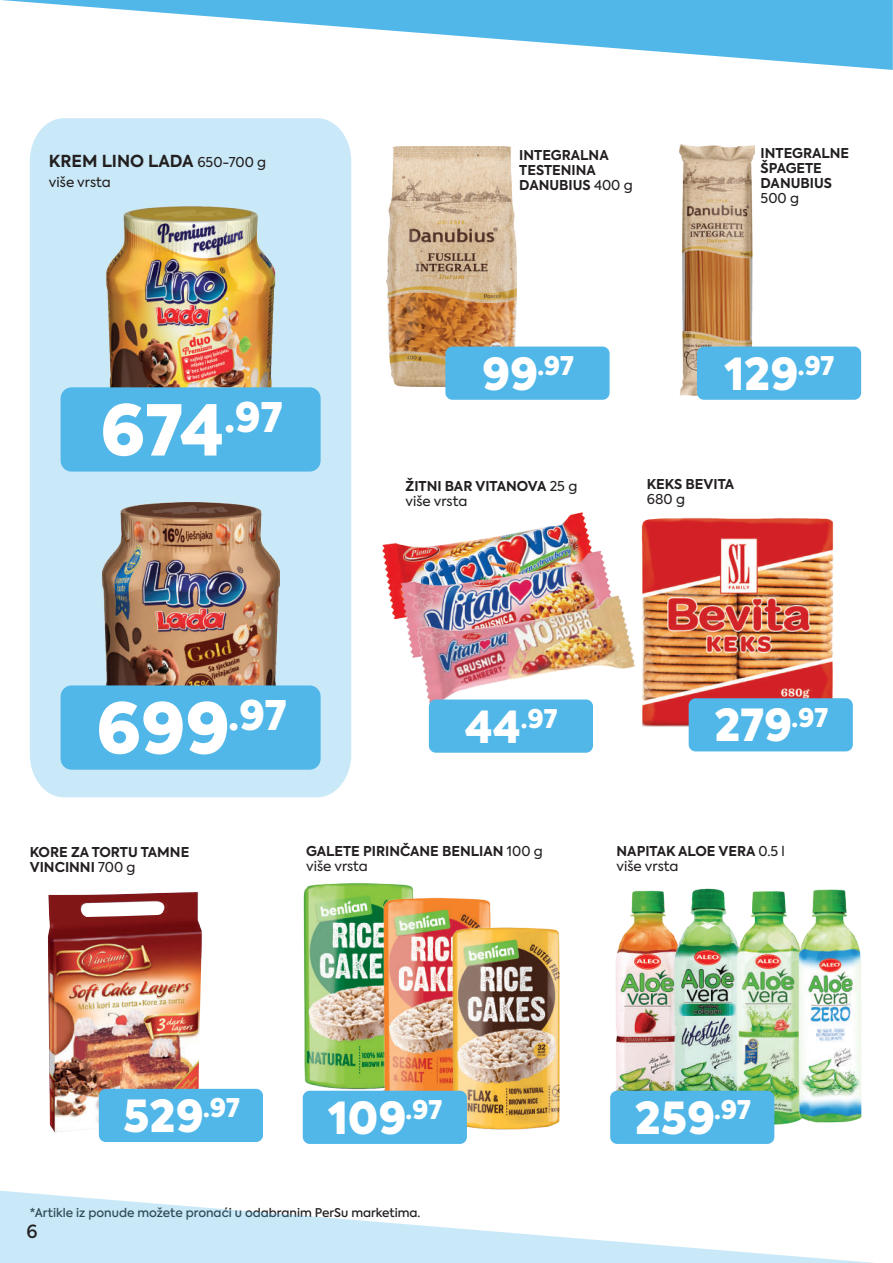
<style>
.page{position:relative;width:893px;height:1263px;background:#fff}
.page>*{position:absolute;margin:0;border:0;box-sizing:border-box;transform-origin:0 0}
.t1{font:900 69.6px "Axiforma";letter-spacing:-.005em;color:#fff}
.t2{font:900 43.95px "Axiforma";color:#fff}
.t3{font:900 25.65px "Axiforma";color:#fff}
.t4{font:500 18px "Axiforma";color:#231f20}
.t5{font:700 16.5px "Axiforma";color:#231f20}
.t6{font:700 13.5px/15px "Axiforma";color:#231f20}
.t7{font:13.5px "Axiforma";color:#231f20}
.t8{font:500 12px "Axiforma";color:#231f20}
.s1{font-weight:400;font-size:13.5px}
.s2{font-weight:400}
.s3{font-size:43.95px}
</style>
<div class="page">
<div style="left:30px;top:118px;width:321px;height:679px;background:#cae9f8"></div>
<svg style="left:0;top:1190px;width:874px;height:73px"></svg>
<svg style="left:1px;top:0;width:892px;height:70px"></svg>
<img style="left:615px;top:890px;width:49px;height:201px">
<img style="left:664px;top:888px;width:67px;height:203px">
<img style="left:731px;top:891px;width:62px;height:236px">
<img style="left:793px;top:889px;width:69px;height:234px">
<img style="left:679px;top:145px;width:76px;height:251px">
<img style="left:641px;top:518px;width:193px;height:215px">
<img style="left:100px;top:201px;width:181px;height:186px">
<img style="left:103px;top:503px;width:176px;height:182px">
<img style="left:48px;top:892px;width:155px;height:244px">
<img style="left:303px;top:883px;width:111px;height:209px">
<img style="left:378px;top:894px;width:113px;height:197px">
<img style="left:443px;top:923px;width:117px;height:207px">
<div style="left:689px;top:698px;width:164px;height:53px;background:#50b7e8;border-radius:7px"></div>
<div style="left:99px;top:1089px;width:164px;height:53px;background:#50b7e8;border-radius:7px"></div>
<div style="left:303px;top:1091px;width:164px;height:53px;background:#50b7e8;border-radius:7px"></div>
<div style="left:610px;top:1091px;width:164px;height:53px;background:#50b7e8;border-radius:7px"></div>
<div style="left:697px;top:347px;width:164px;height:53px;background:#50b7e8;border-radius:7px"></div>
<div style="left:61px;top:685px;width:260px;height:85px;background:#50b7e8;border-radius:11px"></div>
<div style="left:61px;top:387px;width:260px;height:85px;background:#50b7e8;border-radius:11px"></div>
<img style="left:387px;top:147px;width:130px;height:240px">
<img style="left:382px;top:512px;width:209px;height:96px">
<div style="left:445px;top:347px;width:165px;height:53px;background:#50b7e8;border-radius:7px"></div>
<img style="left:392px;top:545px;width:219px;height:95px">
<img style="left:409px;top:591px;width:233px;height:116px">
<div style="left:429px;top:699px;width:164px;height:54px;background:#50b7e8;border-radius:7px"></div>
<p class="t5" style="left:49px;top:150px;width:219px">KREM LINO LADA <span class="s1">650-700 g</span></p>
<p class="t7" style="left:49px;top:173px;width:63px">više vrsta</p>
<h1 class="t1" style="left:100px;top:381px;width:184px">674<sup>.97</sup></h1>
<p class="t6" style="left:519px;top:148px;width:115px">INTEGRALNA<br>TESTENINA<br>DANUBIUS <span class="s2">400 g</span></p>
<h3 class="t3" style="left:482px;top:347px;width:94px"><span class="s3">99</span>.97</h3>
<p class="t6" style="left:761px;top:146px;width:90px">INTEGRALNE<br>ŠPAGETE<br>DANUBIUS</p>
<p class="t7" style="left:761px;top:190px;width:40px">500 g</p>
<h2 class="t2" style="left:725px;top:342px;width:111px">129<sup>.97</sup></h2>
<p class="t6" style="left:406px;top:479px;width:173px">ŽITNI BAR VITANOVA <span class="s2">25 g više vrsta</span></p>
<p class="t6" style="left:647px;top:477px;width:89px">KEKS BEVITA</p>
<p class="t7" style="left:647px;top:490px;width:40px">680 g</p>
<h1 class="t1" style="left:96px;top:679px;width:192px">699<sup>.97</sup></h1>
<h3 class="t3" style="left:465px;top:700px;width:94px"><span class="s3">44</span>.97</h3>
<h2 class="t2" style="left:714px;top:694px;width:115px">279<sup>.97</sup></h2>
<p class="t6" style="left:30px;top:844px;width:161px">KORE ZA TORTU TAMNE<br>VINCINNI <span class="s2">700 g</span></p>
<p class="t6" style="left:306px;top:843px;width:238px">GALETE PIRINČANE BENLIAN <span class="s2">100 g više vrsta</span></p>
<p class="t6" style="left:617px;top:843px;width:170px">NAPITAK ALOE VERA <span class="s2">0.5 l više vrsta</span></p>
<h2 class="t2" style="left:123px;top:1084px;width:118px">529<sup>.97</sup></h2>
<h2 class="t2" style="left:328px;top:1086px;width:116px">109<sup>.97</sup></h2>
<h2 class="t2" style="left:635px;top:1086px;width:118px">259<sup>.97</sup></h2>
<p class="t8" style="left:30px;top:1205px;width:392px">*Artikle iz ponude možete pronaći u odabranim PerSu marketima.</p>
<h3 class="t4" style="left:26px;top:1220px;width:13px">6</h3>
</div>
